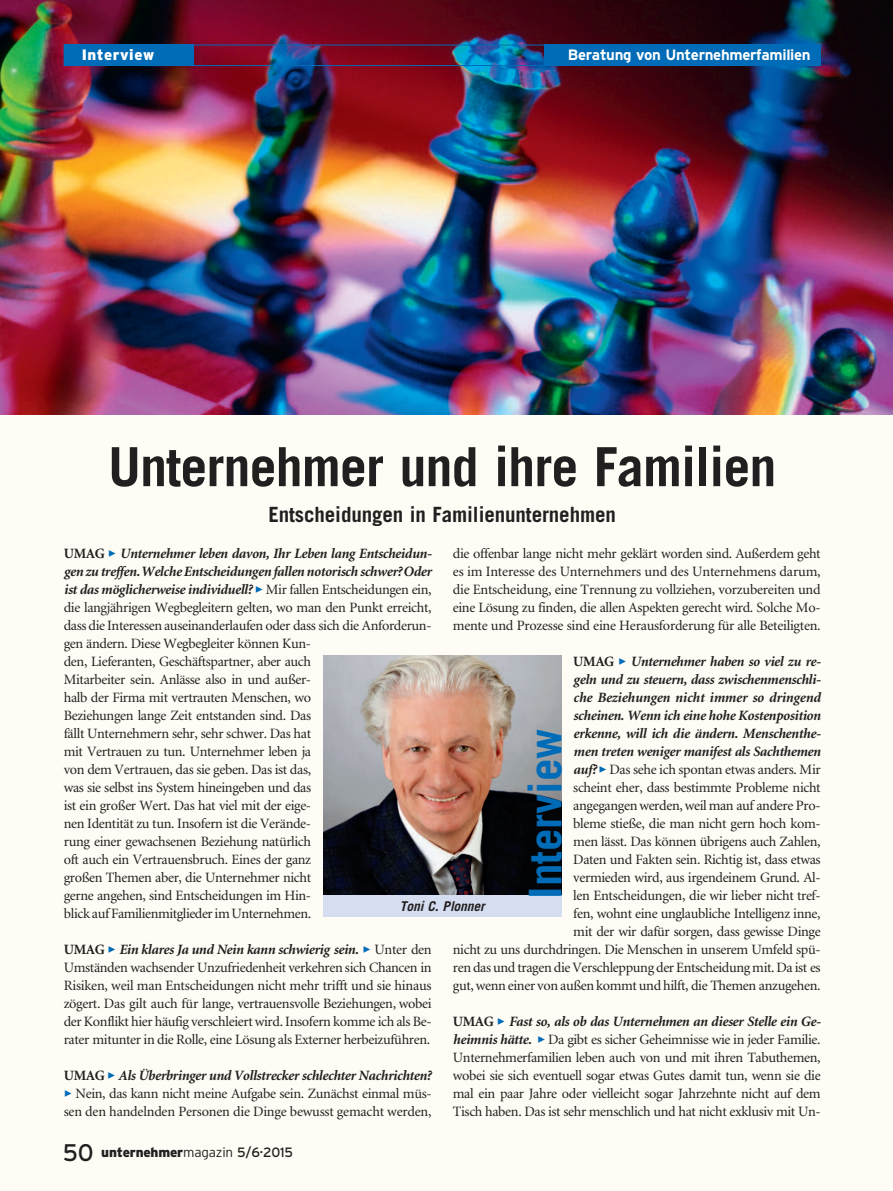
<style>
.page{position:relative;width:893px;height:1191px;background:#fefcf5}
.page>*{position:absolute;margin:0;border:0;box-sizing:border-box;transform-origin:0 0}
.t1{font:700 54px "Trade Gothic";letter-spacing:-.015em;color:#231f20}
.t2{font:700 45px "Trade Gothic";color:#006cb7}
.t3{font:700 21px "Trade Gothic";letter-spacing:-.005em;color:#231f20}
.t4{font:700 15px "Interstate";letter-spacing:-.02em;color:#fff}
.t5{font:900 15px "Interstate";letter-spacing:.035em;color:#fff}
.t6{font:14.25px/18px "Minion";letter-spacing:-.025em;color:#231f20;text-align:justify}
.t7{font:900 13.5px "Interstate";letter-spacing:-.015em;color:#231f20}
.t8{font:italic 700 13.5px "Trade Gothic";letter-spacing:-.01em;color:#231f20}
.s1{font-weight:700}
.s2{font-family:"FF Dingbests";font-size:13.5px;color:#006cb7}
.s3{font-weight:700;font-style:italic}
.s4{font-weight:400;font-size:24px}
.s5{font-weight:300}
.s6{font-weight:400}
</style>
<div class="page">
<img style="left:0;top:0;width:893px;height:414px">
<div style="left:64px;top:45px;width:129px;height:21px;background:#006cb7"></div>
<div style="left:544px;top:45px;width:277px;height:21px;background:#006cb7"></div>
<div style="left:64px;top:45px;width:757px;height:21px;border:1px solid #006cb7"></div>
<img style="left:323px;top:655px;width:238px;height:240px">
<div style="left:323px;top:895px;width:238px;height:22px;background:#d4def0"></div>
<p class="t5" style="left:82px;top:46px;width:74px">Interview</p>
<p class="t4" style="left:568px;top:46px;width:244px">Beratung von Unternehmerfamilien</p>
<h1 class="t1" style="left:108px;top:447px;width:670px">Unternehmer und ihre Familien</h1>
<h3 class="t3" style="left:268px;top:507px;width:349px">Entscheidungen in Familienunternehmen</h3>
<p class="t6" style="left:64px;top:546px;width:369px;text-align:left"><span class="s1">UMAG</span> <span class="s2">&gt;</span> <span class="s3">Unternehmer leben davon, Ihr Leben lang Entscheidun&shy;genzutreffen.WelcheEntscheidungenfallennotorischschwer?Oder ist das möglicherweise individuell?</span> <span class="s2">&gt;</span> Mir fallen Entscheidungen ein, die langjährigen Wegbegleitern gelten, wo man den Punkt erreicht, dass die Interessen auseinanderlaufen oder dass sich die Anforderun&shy;gen ändern. Diese Wegbegleiter können Kun-<br>den, Lieferanten, Geschäftspartner, aber auch<br>Mitarbeiter sein. Anlässe also in und außer-<br>halb der Firma mit vertrauten Menschen, wo<br>Beziehungen lange Zeit entstanden sind. Das<br>fällt Unternehmern sehr, sehr schwer. Das hat<br>mit Vertrauen zu tun. Unternehmer leben ja<br>von dem Vertrauen, das sie geben. Das ist das,<br>was sie selbst ins System hineingeben und das<br>ist ein großer Wert. Das hat viel mit der eige-<br>nen Identität zu tun. Insofern ist die Verände-<br>rung einer gewachsenen Beziehung natürlich<br>oft auch ein Vertrauensbruch. Eines der ganz<br>großen Themen aber, die Unternehmer nicht<br>gerne angehen, sind Entscheidungen im Hin-<br>blick auf Familienmitgliederim Unternehmen.</p>
<p class="t6" style="left:64px;top:942px;width:369px"><span class="s1">UMAG</span> <span class="s2">&gt;</span> <span class="s3">Ein klares Ja und Nein kann schwierig sein.</span> <span class="s2">&gt;</span> Unter den Umständen wachsender Unzufriedenheit verkehren sich Chancen in Risiken, weil man Entscheidungen nicht mehr trifft und sie hinaus zögert. Das gilt auch für lange, vertrauensvolle Beziehungen, wobei der Konflikt hier häufig verschleiert wird. Insofern komme ich als Be&shy;rater mitunter in die Rolle, eine Lösung als Externer herbeizuführen.</p>
<p class="t6" style="left:64px;top:1068px;width:369px"><span class="s1">UMAG</span> <span class="s2">&gt;</span> <span class="s3">Als Überbringer und Vollstrecker schlechter Nachrichten? </span><span class="s2">&gt;</span> Nein, das kann nicht meine Aufgabe sein. Zunächst einmal müs&shy;sen den handelnden Personen die Dinge bewusst gemacht werden,</p>
<p class="t6" style="left:453px;top:546px;width:369px">die offenbar lange nicht mehr geklärt worden sind. Außerdem geht es im Interesse des Unternehmers und des Unternehmens darum, die Entscheidung, eine Trennung zu vollziehen, vorzubereiten und eine Lösung zu finden, die allen Aspekten gerecht wird. Solche Mo&shy;mente und Prozesse sind eine Herausforderung für alle Beteiligten.</p>
<p class="t6" style="left:453px;top:654px;width:369px;text-align:right"><span class="s1">UMAG</span> <span class="s2">&gt;</span> <span class="s3">Unternehmer haben so viel zu re-<br>geln und zu steuern, dass zwischenmenschli-<br>che Beziehungen nicht immer so dringend<br>scheinen. Wenn ich eine hohe Kostenposition<br>erkenne, will ich die ändern. Menschenthe-<br>men treten weniger manifest als Sachthemen<br>auf?</span> <span class="s2">&gt;</span> Das sehe ich spontan etwas anders. Mir<br>scheint eher, dass bestimmte Probleme nicht<br>angegangen werden, weil man auf andere Pro-<br>bleme stieße, die man nicht gern hoch kom-<br>men lässt. Das können übrigens auch Zahlen,<br>Daten und Fakten sein. Richtig ist, dass etwas<br>vermieden wird, aus irgendeinem Grund. Al-<br>len Entscheidungen, die wir lieber nicht tref-<br>fen, wohnt eine unglaubliche Intelligenz inne,<br>mit der wir dafür sorgen, dass gewisse Dinge<br>nicht zu uns durchdringen. Die Menschen in unserem Umfeld spü&shy;ren das und tragen die Verschleppung der Entscheidung mit. Da ist es gut, wenn einer von außen kommt und hilft, die Themen anzugehen.</p>
<p class="t6" style="left:453px;top:1014px;width:369px;text-align:left"><span class="s1">UMAG</span> <span class="s2">&gt;</span> <span class="s3">Fast so, als ob das Unternehmen an dieser Stelle ein Ge&shy;heimnis hätte.</span> <span class="s2">&gt;</span> Da gibt es sicher Geheimnisse wie in jeder Familie.<br>Unternehmerfamilien leben auch von und mit ihren Tabuthemen, wobei sie sich eventuell sogar etwas Gutes damit tun, wenn sie die mal ein paar Jahre oder vielleicht sogar Jahrzehnte nicht auf dem Tisch haben. Das ist sehr menschlich und hat nicht exklusiv mit Un-</p>
<h2 class="t2" style="left:529px;top:899px;width:171px;rotate:-90deg">Interview</h2>
<p class="t8" style="left:400px;top:901px;width:86px">Toni C. Plonner</p>
<p class="t7" style="left:63px;top:1144px;width:232px"><span class="s4">50</span> unternehmer<span class="s5">magazin</span> <span class="s6">5/6·2015</span></p>
</div>
